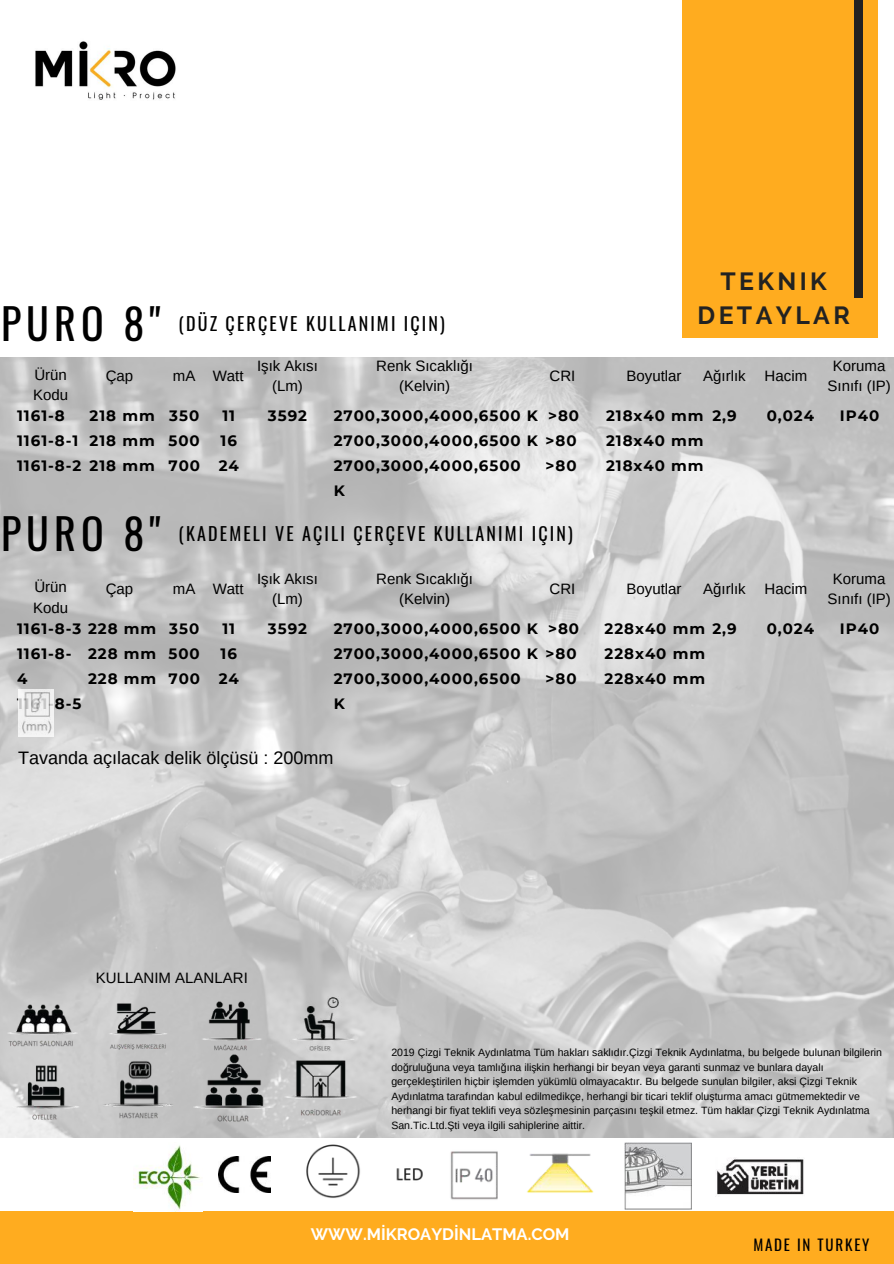
<style>
.page{position:relative;width:894px;height:1264px;background:#fff}
.page>*{position:absolute;margin:0;border:0;box-sizing:border-box;transform-origin:0 0}
.t1{font:42px "Oswald";letter-spacing:.12em;color:#000}
.t2{font:700 24.75px/33.8px "Raleway";letter-spacing:.135em;color:#222;text-align:center}
.t3{font:18px "Oswald";letter-spacing:.12em;color:#000}
.t4{font:18px "Arimo";color:#000}
.t5{font:700 16.5px "Raleway";color:#fff}
.t6{font:16.5px "Raleway";color:#fff}
.t7{font:700 15px/25.2px "Montserrat";letter-spacing:.065em;color:#000}
.t8{font:15px/20.2px "Arimo";color:#000;text-align:center}
.t9{font:15px "Oswald";letter-spacing:.12em;color:#000}
.t10{font:10.5px/14.4px "Arimo";color:#000}
.s1{font-weight:400}
</style>
<div class="page">
<img style="left:0;top:358px;width:893px;height:779px">
<div style="left:682px;top:0;width:195px;height:338px;background:#ffac1f"></div>
<div style="left:854px;top:0;width:8px;height:297px;background:#222"></div>
<img style="left:35px;top:41px;width:141px;height:59px">
<div style="left:0;top:1211px;width:893px;height:52px;background:#ffac1f"></div>
<img style="left:134px;top:1145px;width:66px;height:66px">
<img style="left:218px;top:1156px;width:52px;height:36px">
<img style="left:296px;top:1133px;width:78px;height:65px">
<img style="left:396px;top:1168px;width:27px;height:13px">
<img style="left:527px;top:1153px;width:67px;height:40px">
<img style="left:450px;top:1151px;width:48px;height:49px">
<img style="left:624px;top:1142px;width:67px;height:66px">
<img style="left:19px;top:689px;width:35px;height:47px">
<img style="left:716px;top:1158px;width:88px;height:37px">
<img style="left:9px;top:1059px;width:72px;height:60px">
<img style="left:5px;top:1001px;width:76px;height:46px">
<img style="left:290px;top:996px;width:64px;height:55px">
<img style="left:191px;top:1051px;width:84px;height:71px">
<img style="left:202px;top:997px;width:63px;height:53px">
<img style="left:280px;top:1054px;width:83px;height:62px">
<img style="left:106px;top:1000px;width:65px;height:49px">
<img style="left:101px;top:1054px;width:75px;height:64px">
<h1 class="t1" style="left:1px;top:291px;width:161px">PURO 8"</h1>
<h3 class="t3" style="left:178px;top:309px;width:268px">(DÜZ ÇERÇEVE KULLANIMI IÇIN)</h3>
<h2 class="t2" style="left:697px;top:264px;width:154px">TEKNIK<br>DETAYLAR</h2>
<h3 class="t8" style="left:33px;top:364px;width:37px;text-align:left">Ürün<br>Kodu</h3>
<h3 class="t8" style="left:106px;top:366px;width:29px">Çap</h3>
<h3 class="t8" style="left:173px;top:366px;width:72px">mA Watt</h3>
<h3 class="t8" style="left:257px;top:356px;width:62px">Işık Akısı (Lm)</h3>
<h3 class="t8" style="left:376px;top:356px;width:98px">Renk Sıcaklığı (Kelvin)</h3>
<h3 class="t8" style="left:549px;top:366px;width:27px">CRI</h3>
<h3 class="t8" style="left:626px;top:366px;width:57px">Boyutlar</h3>
<h3 class="t8" style="left:703px;top:366px;width:44px">Ağırlık</h3>
<h3 class="t8" style="left:764px;top:366px;width:44px">Hacim</h3>
<h3 class="t8" style="left:827px;top:356px;width:65px">Koruma<br>Sınıfı (IP)</h3>
<h3 class="t7" style="left:17px;top:403px;width:66px">1161-8<br>1161-8-1<br>1161-8-2</h3>
<h3 class="t7" style="left:90px;top:403px;width:67px;text-align:justify">218 mm 218 mm 218 mm</h3>
<h3 class="t7" style="left:168px;top:403px;width:33px;text-align:justify">350<br>500<br>700</h3>
<h3 class="t7" style="left:218px;top:403px;width:22px">11<br>16<br>24</h3>
<h3 class="t7" style="left:268px;top:403px;width:41px">3592</h3>
<h3 class="t7" style="left:333px;top:403px;width:206px">2700,3000,4000,6500 K<br>2700,3000,4000,6500 K<br>2700,3000,4000,6500<br>K</h3>
<h3 class="t7" style="left:545px;top:403px;width:35px">&gt;80 &gt;80 &gt;80</h3>
<h3 class="t7" style="left:606px;top:403px;width:99px;text-align:justify">218x40 mm 218x40 mm 218x40 mm</h3>
<h3 class="t7" style="left:712px;top:403px;width:26px">2,9</h3>
<h3 class="t7" style="left:766px;top:403px;width:49px">0,024</h3>
<h3 class="t7" style="left:839px;top:403px;width:41px">IP40</h3>
<h1 class="t1" style="left:1px;top:501px;width:161px">PURO 8"</h1>
<h3 class="t3" style="left:178px;top:519px;width:395px">(KADEMELI VE AÇILI ÇERÇEVE KULLANIMI IÇIN)</h3>
<h3 class="t8" style="left:33px;top:577px;width:37px;text-align:left">Ürün<br>Kodu</h3>
<h3 class="t8" style="left:106px;top:578px;width:29px">Çap</h3>
<h3 class="t8" style="left:173px;top:578px;width:72px">mA Watt</h3>
<h3 class="t8" style="left:257px;top:568px;width:62px">Işık Akısı (Lm)</h3>
<h3 class="t8" style="left:376px;top:568px;width:98px">Renk Sıcaklığı (Kelvin)</h3>
<h3 class="t8" style="left:549px;top:578px;width:27px">CRI</h3>
<h3 class="t8" style="left:626px;top:578px;width:57px">Boyutlar</h3>
<h3 class="t8" style="left:703px;top:578px;width:44px">Ağırlık</h3>
<h3 class="t8" style="left:764px;top:578px;width:44px">Hacim</h3>
<h3 class="t8" style="left:827px;top:568px;width:65px">Koruma<br>Sınıfı (IP)</h3>
<h3 class="t7" style="left:17px;top:615px;width:141px">1161-8-3 228 mm<br>1161-8-<br>4<br>1161-8-5</h3>
<h3 class="t7" style="left:88px;top:640px;width:70px">228 mm<br>228 mm</h3>
<h3 class="t7" style="left:168px;top:615px;width:33px;text-align:justify">350<br>500<br>700</h3>
<h3 class="t7" style="left:218px;top:615px;width:22px">11<br>16<br>24</h3>
<h3 class="t7" style="left:268px;top:615px;width:41px">3592</h3>
<h3 class="t7" style="left:333px;top:615px;width:206px">2700,3000,4000,6500 K<br>2700,3000,4000,6500 K<br>2700,3000,4000,6500<br>K</h3>
<h3 class="t7" style="left:545px;top:615px;width:35px">&gt;80 &gt;80 &gt;80</h3>
<h3 class="t7" style="left:604px;top:615px;width:102px;text-align:justify">228x40 mm 228x40 mm 228x40 mm</h3>
<h3 class="t7" style="left:712px;top:615px;width:26px">2,9</h3>
<h3 class="t7" style="left:766px;top:615px;width:49px">0,024</h3>
<h3 class="t7" style="left:839px;top:615px;width:41px">IP40</h3>
<h3 class="t4" style="left:18px;top:747px;width:317px">Tavanda açılacak delik ölçüsü : 200mm</h3>
<h3 class="t8" style="left:96px;top:967px;width:153px">KULLANIM ALANLARI</h3>
<p class="t10" style="left:391px;top:1045px;width:492px">2019 Çizgi Teknik Aydınlatma Tüm hakları saklıdır.Çizgi Teknik Aydınlatma, bu belgede bulunan bilgilerin doğruluğuna veya tamlığına ilişkin herhangi bir beyan veya garanti sunmaz ve bunlara dayalı gerçekleştirilen hiçbir işlemden yükümlü olmayacaktır. Bu belgede sunulan bilgiler, aksi Çizgi Teknik Aydınlatma tarafından kabul edilmedikçe, herhangi bir ticari teklif oluşturma amacı gütmemektedir ve herhangi bir fiyat teklifi veya sözleşmesinin parçasını teşkil etmez. Tüm haklar Çizgi Teknik Aydınlatma San.Tic.Ltd.Şti veya ilgili sahiplerine aittir.</p>
<h3 class="t5" style="left:311px;top:1224px;width:278px">W W<span class="s1">W</span>W<span class="s1">W</span>. <span class="s1">W</span>M İ<span class="s1">.</span> K<span class="s1">M</span>R<span class="s1">İ K</span>O<span class="s1">R</span>A<span class="s1">O</span>Y<span class="s1">A</span>D<span class="s1">Y</span>İ N<span class="s1">D</span> L<span class="s1">İ N</span>A<span class="s1">L</span>T<span class="s1">A</span>M<span class="s1">T</span>A<span class="s1">M</span>. C<span class="s1">A</span>O<span class="s1">. C</span>M<span class="s1">O M</span></h3>
<h3 class="t6" style="left:319px;top:1233px;width:257px">WWW.MIKROAYDINLATMA.COM</h3>
<h3 class="t9" style="left:753px;top:1233px;width:118px">MADE IN TURKEY</h3>
</div>
